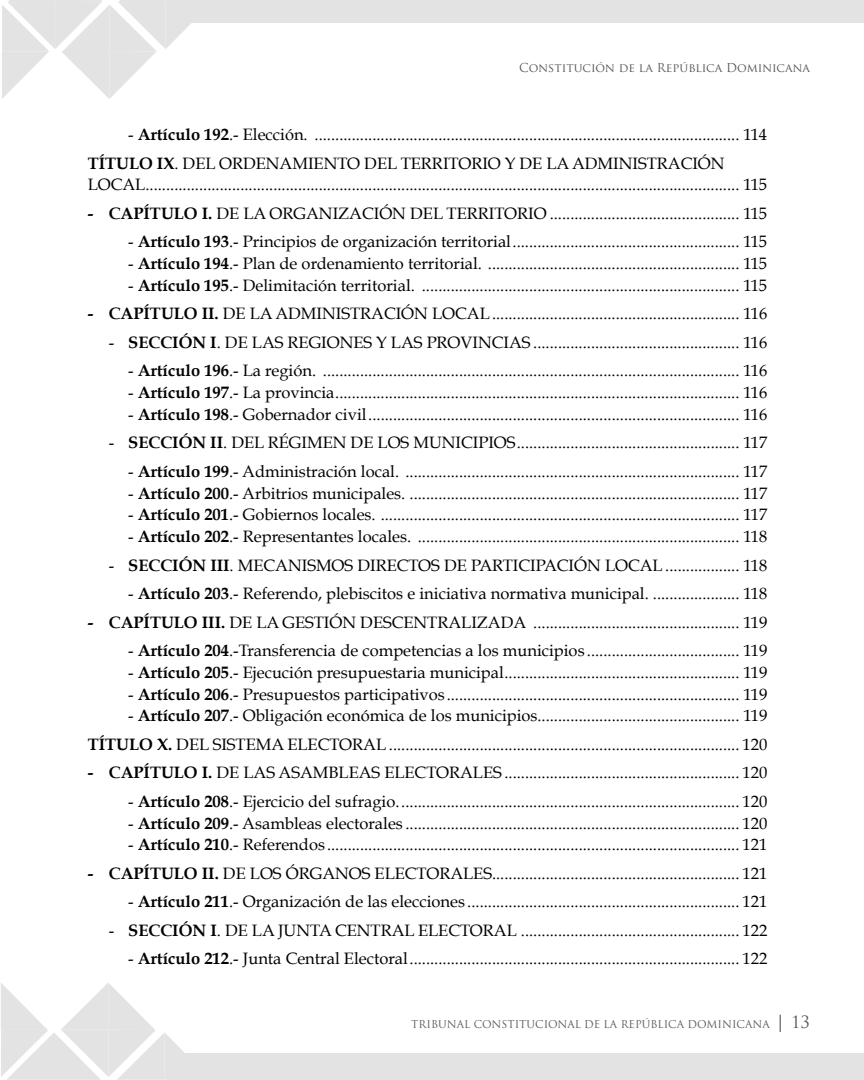
<style>
.page{position:relative;width:864px;height:1080px;background:#fff}
.page>*{position:absolute;margin:0;border:0;box-sizing:border-box;transform-origin:0 0}
.t1{font:16.5px/28.5px "Book Antiqua";color:#000}
.t2{font:12px "Trajan Pro";color:#575756}
.t3{font:10.5px "Trajan Pro";color:#575756}
.s1{font-weight:700}
.s2{font-family:"Book Antiqua";font-size:18px}
.s3{font-size:16.5px}
</style>
<div class="page">
<svg style="left:1px;top:983px;width:184px;height:97px"></svg>
<div style="left:168px;top:1053px;width:696px;height:27px;background:#e3e3e3"></div>
<div style="left:176px;top:0;width:688px;height:23px;background:#e3e3e3"></div>
<svg style="left:2px;top:0;width:189px;height:99px"></svg>
<p class="t2" style="left:519px;top:60px;width:292px">Constitución de la República Dominicana</p>
<p class="t1" style="left:88px;top:120px;width:681px;text-indent:41px">- <span class="s1">Artículo 192</span>.- Elección. ....................................................................................................... 114<br><span class="s1">TÍTULO IX</span>. DEL ORDENAMIENTO DEL TERRITORIO Y DE LA ADMINISTRACIÓN</p>
<p class="t1" style="left:88px;top:171px;width:681px">LOCAL................................................................................................................................................ 115</p>
<p class="t1" style="left:88px;top:199px;width:681px"><span class="s1">- CAPÍTULO I.</span> DE LA ORGANIZACIÓN DEL TERRITORIO .............................................. 115</p>
<p class="t1" style="left:128px;top:228px;width:640px">- <span class="s1">Artículo 193</span>.- Principios de organización territorial....................................................... 115</p>
<p class="t1" style="left:128px;top:249px;width:640px">- <span class="s1">Artículo 194</span>.- Plan de ordenamiento territorial. ............................................................. 115</p>
<p class="t1" style="left:128px;top:271px;width:640px">- <span class="s1">Artículo 195</span>.- Delimitación territorial. ............................................................................. 115</p>
<p class="t1" style="left:88px;top:300px;width:681px"><span class="s1">- CAPÍTULO II.</span> DE LA ADMINISTRACIÓN LOCAL............................................................ 116</p>
<p class="t1" style="left:109px;top:328px;width:660px">- <span class="s1">SECCIÓN I</span>. DE LAS REGIONES Y LAS PROVINCIAS .................................................. 116</p>
<p class="t1" style="left:128px;top:357px;width:640px">- <span class="s1">Artículo 196</span>.- La región. ..................................................................................................... 116</p>
<p class="t1" style="left:128px;top:378px;width:640px">- <span class="s1">Artículo 197</span>.- La provincia.................................................................................................. 116</p>
<p class="t1" style="left:128px;top:400px;width:640px">- <span class="s1">Artículo 198</span>.- Gobernador civil.......................................................................................... 116</p>
<p class="t1" style="left:109px;top:429px;width:660px">- <span class="s1">SECCIÓN II</span>. DEL RÉGIMEN DE LOS MUNICIPIOS...................................................... 117</p>
<p class="t1" style="left:128px;top:457px;width:641px">- <span class="s1">Artículo 199</span>.- Administración local. ................................................................................. 117</p>
<p class="t1" style="left:128px;top:479px;width:640px">- <span class="s1">Artículo 200</span>.- Arbitrios municipales. ................................................................................ 117</p>
<p class="t1" style="left:128px;top:501px;width:640px">- <span class="s1">Artículo 201</span>.- Gobiernos locales. ....................................................................................... 117</p>
<p class="t1" style="left:128px;top:522px;width:640px">- <span class="s1">Artículo 202</span>.- Representantes locales. .............................................................................. 118</p>
<p class="t1" style="left:109px;top:551px;width:660px">- <span class="s1">SECCIÓN III</span>. MECANISMOS DIRECTOS DE PARTICIPACIÓN LOCAL .................. 118</p>
<p class="t1" style="left:128px;top:579px;width:640px">- <span class="s1">Artículo 203</span>.- Referendo, plebiscitos e iniciativa normativa municipal. ..................... 118</p>
<p class="t1" style="left:88px;top:608px;width:681px"><span class="s1">- CAPÍTULO III.</span> DE LA GESTIÓN DESCENTRALIZADA .................................................. 119</p>
<p class="t1" style="left:128px;top:636px;width:640px">- <span class="s1">Artículo 204</span>.-Transferencia de competencias a los municipios ..................................... 119</p>
<p class="t1" style="left:128px;top:658px;width:640px">- <span class="s1">Artículo 205</span>.- Ejecución presupuestaria municipal......................................................... 119</p>
<p class="t1" style="left:128px;top:680px;width:640px">- <span class="s1">Artículo 206</span>.- Presupuestos participativos ....................................................................... 119</p>
<p class="t1" style="left:88px;top:702px;width:681px;text-align:right">- <span class="s1">Artículo 207</span>.- Obligación económica de los municipios................................................. 119<br><span class="s1">TÍTULO X.</span> DEL SISTEMA ELECTORAL ..................................................................................... 120</p>
<p class="t1" style="left:88px;top:759px;width:681px"><span class="s1">- CAPÍTULO I.</span> DE LAS ASAMBLEAS ELECTORALES ......................................................... 120</p>
<p class="t1" style="left:128px;top:787px;width:640px">- <span class="s1">Artículo 208</span>.- Ejercicio del sufragio................................................................................... 120</p>
<p class="t1" style="left:128px;top:809px;width:640px">- <span class="s1">Artículo 209</span>.- Asambleas electorales ................................................................................. 120</p>
<p class="t1" style="left:128px;top:831px;width:640px">- <span class="s1">Artículo 210</span>.- Referendos .................................................................................................... 121</p>
<p class="t1" style="left:88px;top:859px;width:681px"><span class="s1">- CAPÍTULO II.</span> DE LOS ÓRGANOS ELECTORALES............................................................ 121</p>
<p class="t1" style="left:128px;top:888px;width:640px">- <span class="s1">Artículo 211</span>.- Organización de las elecciones .................................................................. 121</p>
<p class="t1" style="left:109px;top:916px;width:660px">- <span class="s1">SECCIÓN I</span>. DE LA JUNTA CENTRAL ELECTORAL ..................................................... 122</p>
<p class="t1" style="left:128px;top:945px;width:640px">- <span class="s1">Artículo 212</span>.- Junta Central Electoral................................................................................ 122</p>
<p class="t3" style="left:411px;top:1017px;width:400px">TRIBUNAL CONSTITUCIONAL DE LA REPÚBLICA DOMINICANA <span class="s2">|</span> <span class="s3">13</span></p>
</div>
